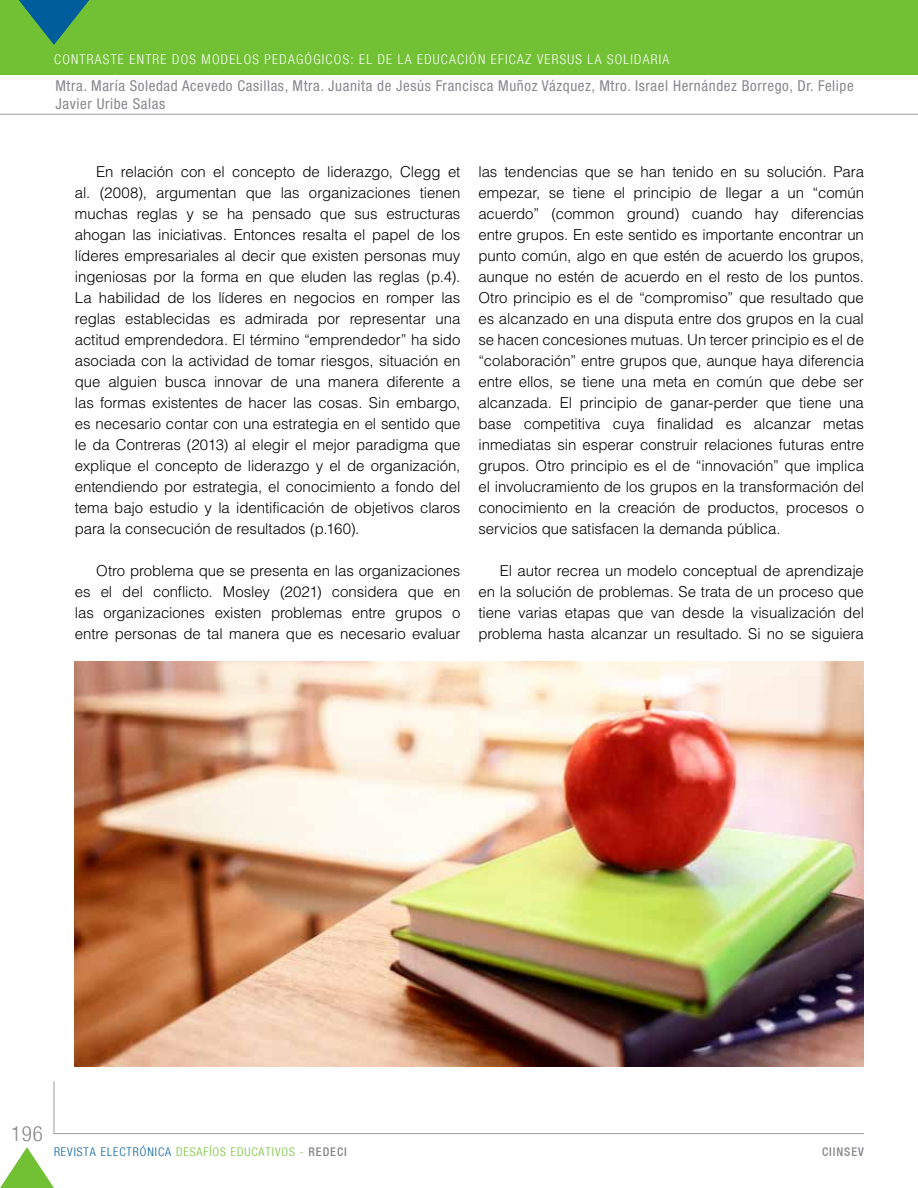
<style>
.page{position:relative;width:918px;height:1188px;background:#fff}
.page>*{position:absolute;margin:0;border:0;box-sizing:border-box;transform-origin:0 0}
.t1{font:300 condensed 21px "Helvetica Neue";color:#89878c}
.t2{font:300 15px/21px "Helvetica LT Std";letter-spacing:-.005em;color:#000;text-align:justify}
.t3{font:condensed 15px/18px "Helvetica Neue LT Std";letter-spacing:.04em;color:#89878c}
.t4{font:300 condensed 13.5px "Helvetica Neue";letter-spacing:.095em;color:#fff}
.t5{font:300 condensed 12px "Helvetica Neue";letter-spacing:.08em;color:#72c134}
.t6{font:500 condensed 12px "Helvetica 67";letter-spacing:.08em;color:#89878c}
.s1{color:#005d9c}
.s2{font-family:"Helvetica 67";font-weight:500;color:#89878c}
</style>
<div class="page">
<img style="left:75px;top:662px;width:789px;height:404px">
<div style="left:0;top:0;width:918px;height:75px;background:#72c134"></div>
<svg style="left:19px;top:0;width:70px;height:45px"></svg>
<hr style="left:0;top:114px;width:918px;height:1px;background:#9c9ba0">
<svg style="left:53px;top:1081px;width:811px;height:53px"></svg>
<svg style="left:0;top:1147px;width:54px;height:41px"></svg>
<p class="t4" style="left:54px;top:52px;width:617px">CONTRASTE ENTRE DOS MODELOS PEDAGÓGICOS: EL DE LA EDUCACIÓN EFICAZ VERSUS LA SOLIDARIA</p>
<p class="t3" style="left:55px;top:77px;width:800px">Mtra. María Soledad Acevedo Casillas, Mtra. Juanita de Jesús Francisca Muñoz Vázquez, Mtro. Israel Hernández Borrego, Dr. Felipe<br>Javier Uribe Salas</p>
<p class="t2" style="left:75px;top:161px;width:387px;text-indent:21px">En relación con el concepto de liderazgo, Clegg et al. (2008), argumentan que las organizaciones tienen muchas reglas y se ha pensado que sus estructuras ahogan las iniciativas. Entonces resalta el papel de los líderes empresariales al decir que existen personas muy ingeniosas por la forma en que eluden las reglas (p.4).<br>La habilidad de los líderes en negocios en romper las reglas establecidas es admirada por representar una actitud emprendedora. El término “emprendedor” ha sido asociada con la actividad de tomar riesgos, situación en que alguien busca innovar de una manera diferente a las formas existentes de hacer las cosas. Sin embargo, es necesario contar con una estrategia en el sentido que le da Contreras (2013) al elegir el mejor paradigma que explique el concepto de liderazgo y el de organización, entendiendo por estrategia, el conocimiento a fondo del tema bajo estudio y la identificación de objetivos claros para la consecución de resultados (p.160).</p>
<p class="t2" style="left:75px;top:560px;width:387px;text-indent:21px">Otro problema que se presenta en las organizaciones es el del conflicto. Mosley (2021) considera que en las organizaciones existen problemas entre grupos o entre personas de tal manera que es necesario evaluar</p>
<p class="t2" style="left:478px;top:161px;width:387px">las tendencias que se han tenido en su solución. Para empezar, se tiene el principio de llegar a un “común acuerdo” (common ground) cuando hay diferencias entre grupos. En este sentido es importante encontrar un punto común, algo en que estén de acuerdo los grupos, aunque no estén de acuerdo en el resto de los puntos.<br>Otro principio es el de “compromiso” que resultado que es alcanzado en una disputa entre dos grupos en la cual se hacen concesiones mutuas. Un tercer principio es el de “colaboración” entre grupos que, aunque haya diferencia entre ellos, se tiene una meta en común que debe ser alcanzada. El principio de ganar-perder que tiene una base competitiva cuya finalidad es alcanzar metas inmediatas sin esperar construir relaciones futuras entre grupos. Otro principio es el de “innovación” que implica el involucramiento de los grupos en la transformación del conocimiento en la creación de productos, procesos o servicios que satisfacen la demanda pública.</p>
<p class="t2" style="left:478px;top:560px;width:387px;text-indent:21px">El autor recrea un modelo conceptual de aprendizaje en la solución de problemas. Se trata de un proceso que tiene varias etapas que van desde la visualización del problema hasta alcanzar un resultado. Si no se siguiera</p>
<h1 class="t1" style="left:11px;top:1121px;width:33px">196</h1>
<p class="t5" style="left:54px;top:1145px;width:294px"><span class="s1">REVISTA ELECTRÓNICA</span> DESAFÍOS EDUCATIVOS - <span class="s2">REDECI</span></p>
<p class="t6" style="left:822px;top:1144px;width:43px">CIINSEV</p>
</div>
